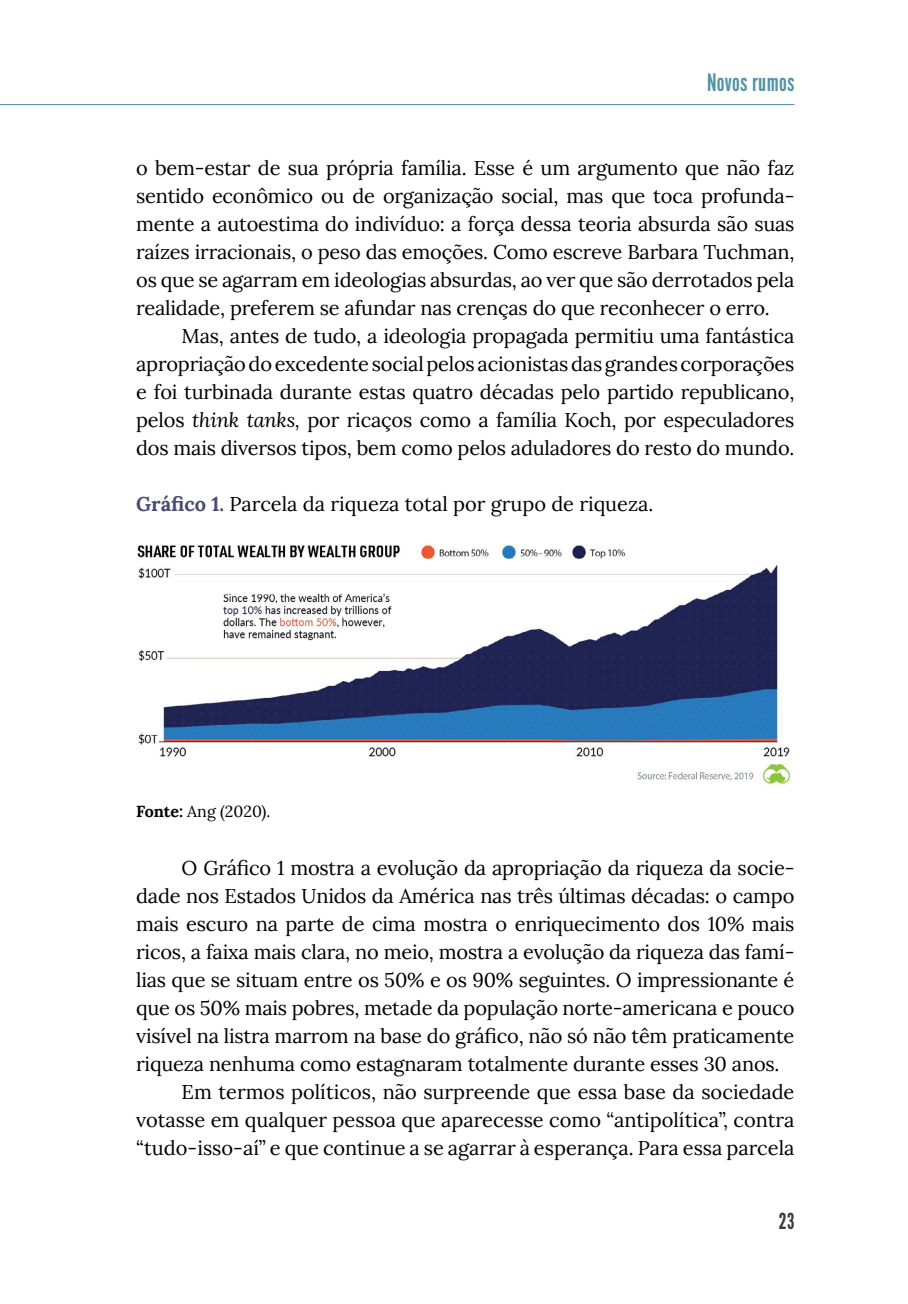
<style>
.page{position:relative;width:908px;height:1304px;background:#fff}
.page>*{position:absolute;margin:0;border:0;box-sizing:border-box;transform-origin:0 0}
.t1{font:24px "League Gothic";letter-spacing:.015em;color:#5394a6}
.t2{font:22px "League Gothic";color:#3c3c3b}
.t3{font:20px/28px "Lora";letter-spacing:-.01em;color:#000;text-align:justify}
.t4{font:16px "Lora";color:#000}
.s1{font-style:italic}
.s2{font-weight:700;color:#494c71}
.s3{font-weight:700}
</style>
<div class="page">
<hr style="left:0;top:104px;width:794px;height:1px;background:#5394a6">
<img style="left:137px;top:544px;width:654px;height:244px">
<p class="t1" style="left:706px;top:68px;width:89px">Novos rumos</p>
<p class="t3" style="left:136px;top:152px;width:659px">o bem-estar de sua própria família. Esse é um argumento que não faz sentido econômico ou de organização social, mas que toca profunda&shy;mente a autoestima do indivíduo: a força dessa teoria absurda são suas raízes irracionais, o peso das emoções. Como escreve Barbara Tuchman, os que se agarram em ideologias absurdas, ao ver que são derrotados pela realidade, preferem se afundar nas crenças do que reconhecer o erro.</p>
<p class="t3" style="left:136px;top:320px;width:659px;text-indent:45px">Mas, antes de tudo, a ideologia propagada permitiu uma fantástica apropriação do excedente social pelos acionistas das grandes corporações e foi turbinada durante estas quatro décadas pelo partido republicano, pelos <span class="s1">think tanks,</span> por ricaços como a família Koch, por especuladores dos mais diversos tipos, bem como pelos aduladores do resto do mundo.</p>
<p class="t3" style="left:136px;top:488px;width:518px"><span class="s2">Gráfico 1.</span> Parcela da riqueza total por grupo de riqueza.</p>
<p class="t4" style="left:136px;top:799px;width:136px"><span class="s3">Fonte:</span> Ang (2020).</p>
<p class="t3" style="left:181px;top:852px;width:614px">O Gráfico 1 mostra a evolução da apropriação da riqueza da socie-</p>
<p class="t3" style="left:136px;top:880px;width:659px">dade nos Estados Unidos da América nas três últimas décadas: o campo</p>
<p class="t3" style="left:136px;top:908px;width:659px">mais escuro na parte de cima mostra o enriquecimento dos 10% mais</p>
<p class="t3" style="left:136px;top:936px;width:659px">ricos, a faixa mais clara, no meio, mostra a evolução da riqueza das famí-</p>
<p class="t3" style="left:136px;top:964px;width:659px">lias que se situam entre os 50% e os 90% seguintes. O impressionante é</p>
<p class="t3" style="left:136px;top:992px;width:659px">que os 50% mais pobres, metade da população norte-americana e pouco</p>
<p class="t3" style="left:136px;top:1020px;width:659px">visível na listra marrom na base do gráfico, não só não têm praticamente</p>
<p class="t3" style="left:136px;top:1048px;width:644px">riqueza nenhuma como estagnaram totalmente durante esses 30 anos.</p>
<p class="t3" style="left:181px;top:1076px;width:614px">Em termos políticos, não surpreende que essa base da sociedade</p>
<p class="t3" style="left:136px;top:1104px;width:659px">votasse em qualquer pessoa que aparecesse como “antipolítica”, contra</p>
<p class="t3" style="left:136px;top:1132px;width:659px">“tudo-isso-aí” e que continue a se agarrar à esperança. Para essa parcela</p>
<p class="t2" style="left:778px;top:1208px;width:17px">23</p>
</div>
